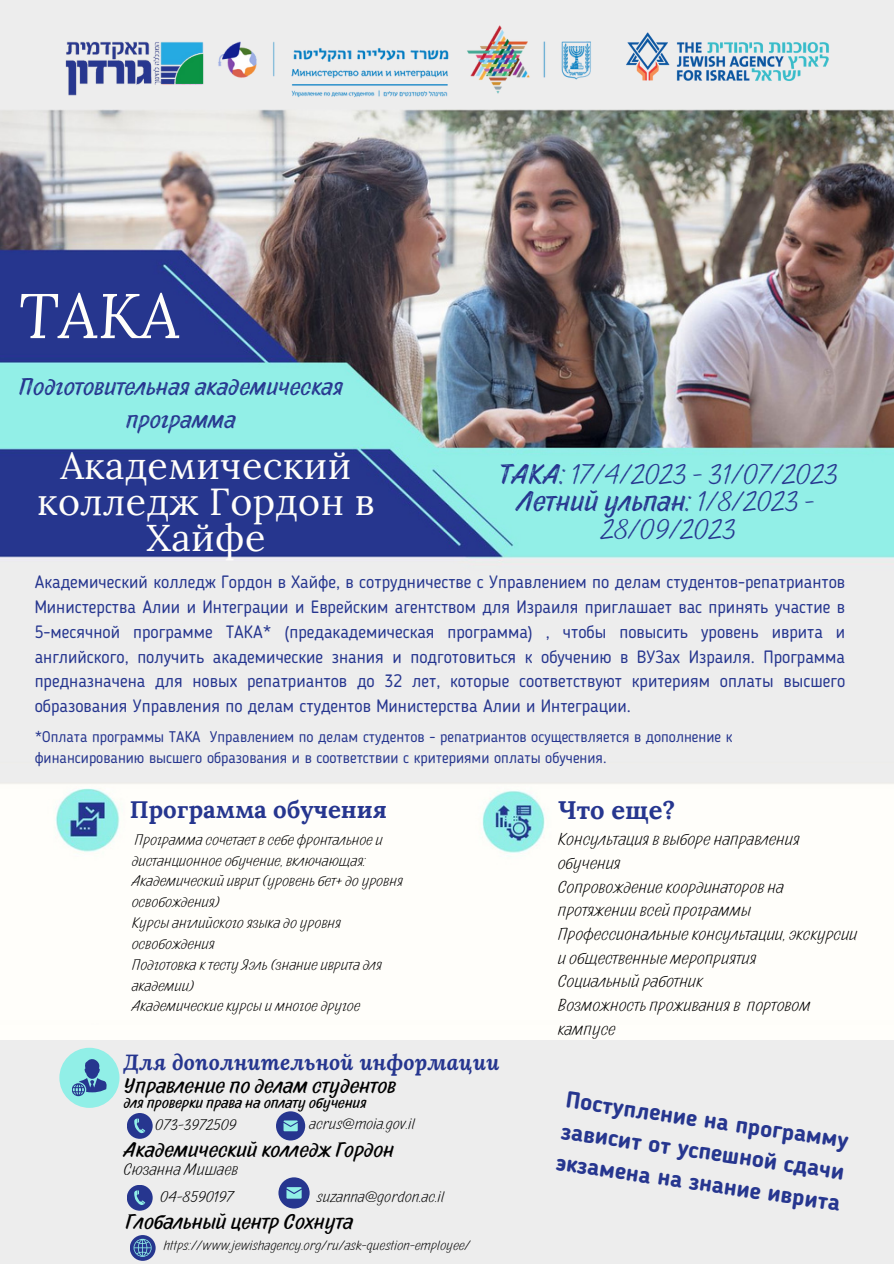
<style>
.page{position:relative;width:894px;height:1264px;background:#fff}
.page>*{position:absolute;margin:0;border:0;box-sizing:border-box;transform-origin:0 0}
.t1{font:italic 63px "Lora";color:#fffefa}
.t2{font:37.5px/36px "Lora";letter-spacing:.01em;color:#fffefa;text-align:center}
.t3{font:28.2px/27.3px "Pinatas Marks Rough";color:#26368f;text-align:center}
.t4{font:700 25.5px "Lora";color:#26368f}
.t5{font:700 24px/32.7px "Pinatas Marks Rough";color:#26368f;text-align:center}
.t6{font:700 24px "Lora";color:#26368f}
.t7{font:700 23.1px/31.5px "Blogger Sans";color:#26368f;text-align:justify}
.t8{font:italic 700 21.75px "Lora";letter-spacing:.01em;color:#26368f}
.t9{font:700 21.3px "Pinatas Marks";color:#000}
.t10{font:700 21.15px "Pinatas Marks";color:#000}
.t11{font:17.7px/24.8px "Blogger Sans";color:#26368f;text-align:justify}
.t12{font:17.25px/23.7px "Pinatas Marks";color:#000}
.t13{font:16.5px "Pinatas Marks";color:#000}
.t14{font:15.45px "Pinatas Marks";color:#000}
.t15{font:15.3px/20.9px "Pinatas Marks";color:#000}
.t16{font:15.3px/21.5px "Blogger Sans";color:#26368f}
.t17{font:700 15.15px "Pinatas Marks";color:#000}
.t18{font:13.5px "Pinatas Marks";color:#000}
.s1{font-weight:700}
</style>
<div class="page">
<div style="left:0;top:0;width:893px;height:1263px;background:#ededed"></div>
<img style="left:0;top:110px;width:893px;height:448px">
<img style="left:65px;top:41px;width:137px;height:55px">
<img style="left:202px;top:25px;width:405px;height:87px">
<img style="left:626px;top:32px;width:203px;height:49px">
<div style="left:127px;top:1112px;width:26px;height:26px;background:#26368f;border-radius:50%"></div>
<svg style="left:134px;top:1118px;width:11px;height:15px"></svg>
<div style="left:276px;top:1111px;width:29px;height:29px;background:#26368f;border-radius:50%"></div>
<svg style="left:283px;top:1120px;width:14px;height:11px"></svg>
<div style="left:127px;top:1184px;width:26px;height:26px;background:#26368f;border-radius:50%"></div>
<svg style="left:134px;top:1190px;width:11px;height:15px"></svg>
<div style="left:0;top:1006px;width:892px;height:34px;background:#fffefa"></div>
<div style="left:0;top:784px;width:893px;height:240px;background:#fffefa"></div>
<div style="left:278px;top:1177px;width:31px;height:31px;background:#26368f;border-radius:50%"></div>
<svg style="left:286px;top:1187px;width:15px;height:11px"></svg>
<div style="left:59px;top:1047px;width:60px;height:60px;background:#91efe7;border-radius:50%"></div>
<svg style="left:72px;top:1059px;width:35px;height:37px"></svg>
<svg style="left:130px;top:1234px;width:26px;height:26px"></svg>
<svg style="left:133px;top:1238px;width:18px;height:18px"></svg>
<h1 class="t1" style="left:18px;top:273px;width:163px">TAKA</h1>
<h3 class="t5" style="left:19px;top:372px;width:326px">Подготовительная академическая программа</h3>
<h2 class="t2" style="left:38px;top:447px;width:338px">Академический колледж Гордон в<br>Хайфе</h2>
<h3 class="t3" style="left:499px;top:462px;width:340px"><span class="s1">ТАКА:</span> 17/4/2023 - 31/07/2023<br><span class="s1">Летний ульпан:</span> 1/8/2023 -<br>28/09/2023</h3>
<p class="t11" style="left:35px;top:571px;width:812px">Академический колледж Гордон в Хайфе, в сотрудничестве с Управлением по делам студентов-репатриантов Министерства Алии и Интеграции и Еврейским агентством для Израиля приглашает вас принять участие в 5-месячной программе ТАКА* (предакадемическая программа) , чтобы повысить уровень иврита и английского, получить академические знания и подготовиться к обучению в ВУЗах Израиля. Программа предназначена для новых репатриантов до 32 лет, которые соответствуют критериям оплаты высшего образования Управления по делам студентов Министерства Алии и Интеграции.</p>
<p class="t16" style="left:35px;top:727px;width:699px">*Оплата программы TАKA Управлением по делам студентов - репатриантов осуществляется в дополнение к финансированию высшего образования и в соответствии с критериями оплаты обучения.</p>
<h3 class="t6" style="left:130px;top:793px;width:258px">Программа обучения</h3>
<p class="t15" style="left:132px;top:829px;width:272px">Программа сочетает в себе фронтальное и дистанционное обучение, включающая:<br>Академический иврит (уровень бет+ до уровня освобождения)<br>Курсы английского языка до уровня освобождения<br>Подготовка к тесту Яэль (знание иврита для академии)<br>Академические курсы и многое другое</p>
<h3 class="t4" style="left:558px;top:793px;width:119px">Что еще?</h3>
<p class="t12" style="left:558px;top:828px;width:301px">Консультация в выборе направления обучения<br>Сопровождение координаторов на протяжении всей программы<br>Профессиональные консультации, экскурсии и общественные мероприятия<br>Социальный работник<br>Возможность проживания в портовом кампусе</p>
<p class="t8" style="left:124px;top:1047px;width:377px">Для дополнительной информации</p>
<p class="t10" style="left:124px;top:1072px;width:274px">Управление по делам студентов</p>
<p class="t17" style="left:124px;top:1093px;width:244px">для проверки права на оплату обучения</p>
<p class="t10" style="left:124px;top:1136px;width:272px">Академический колледж Гордон</p>
<p class="t15" style="left:317px;top:1186px;width:129px">suzanna@gordon.ac.il</p>
<p class="t15" style="left:156px;top:1114px;width:83px">073-3972509</p>
<p class="t15" style="left:309px;top:1113px;width:107px">acrus@moia.gov.il</p>
<p class="t13" style="left:124px;top:1158px;width:116px">Сюзанна Мишаев</p>
<p class="t14" style="left:160px;top:1187px;width:75px">04-8590197</p>
<p class="t9" style="left:126px;top:1208px;width:229px">Глобальный центр Сохнута</p>
<p class="t18" style="left:164px;top:1237px;width:308px">https://www.jewishagency.org/ru/ask-question-employee/</p>
<h3 class="t7" style="left:567px;top:1086px;width:288px;rotate:8deg">Поступление на программу зависит от успешной сдачи экзамена на знание иврита</h3>
</div>
